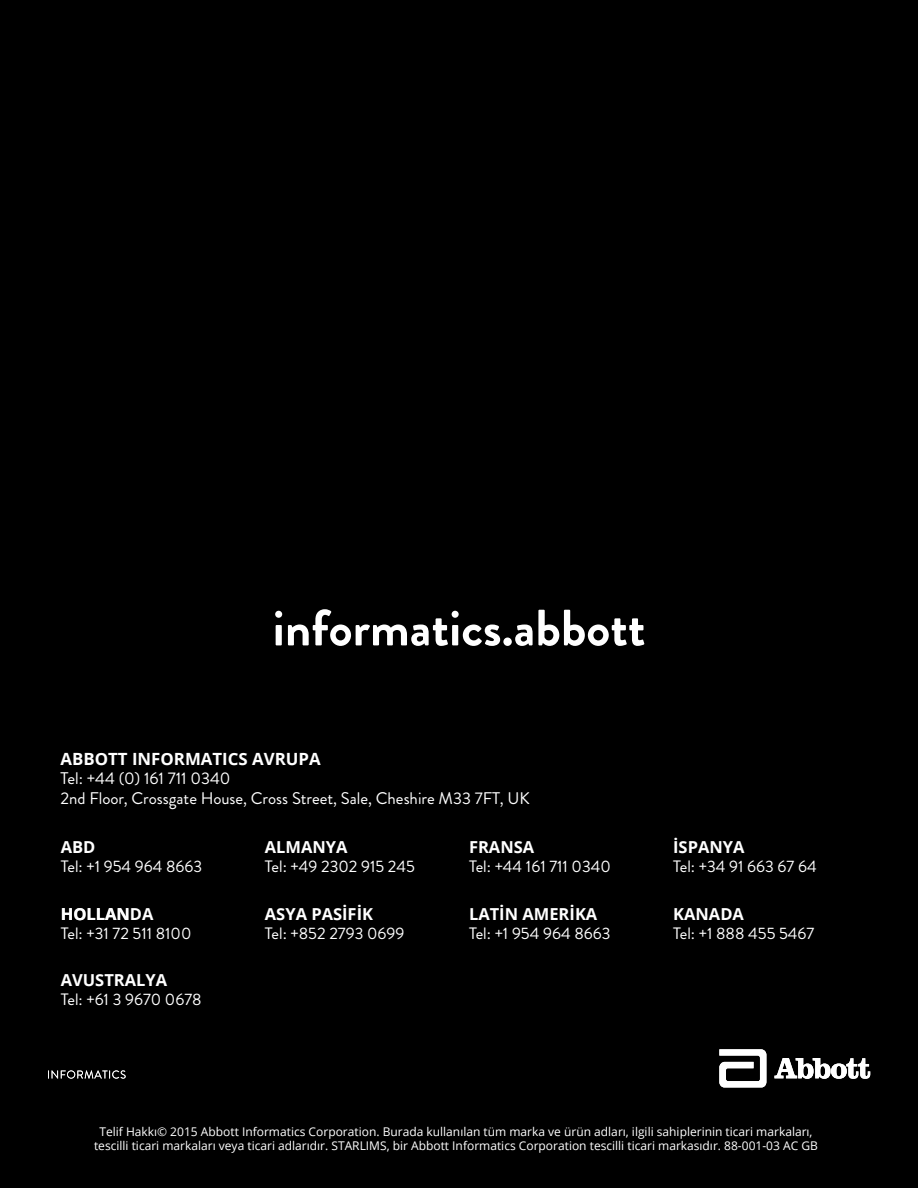
<style>
.page{position:relative;width:918px;height:1188px;background:#000}
.page>*{position:absolute;margin:0;border:0;box-sizing:border-box;transform-origin:0 0}
.t1{font:700 51px "Brandon Grotesque";color:#fff}
.t2{font:16.8px/20.1px "Brandon Grotesque";color:#fff}
.t3{font:700 16.8px "Open Sans";color:#fff}
.t4{font:16.5px "Brandon Grotesque";color:#fff}
.t5{font:700 16.5px "Open Sans";color:#fff}
.t6{font:12px/14.4px "Open Sans";color:#fff;text-align:center}
</style>
<div class="page">
<svg style="left:48px;top:1070px;width:78px;height:9px"></svg>
<svg style="left:719px;top:1049px;width:47px;height:39px"></svg>
<svg style="left:774px;top:1058px;width:96px;height:21px"></svg>
<h1 class="t1" style="left:273px;top:592px;width:374px">informatics.abbott</h1>
<h2 class="t3" style="left:61px;top:747px;width:262px">ABBOTT INFORMATICS AVRUPA</h2>
<h2 class="t2" style="left:61px;top:769px;width:471px">Tel: +44 (0) 161 711 0340<br>2nd Floor, Crossgate House, Cross Street, Sale, Cheshire M33 7FT, UK</h2>
<h3 class="t5" style="left:61px;top:835px;width:36px">ABD</h3>
<h3 class="t4" style="left:61px;top:855px;width:143px">Tel: +1 954 964 8663</h3>
<h3 class="t5" style="left:61px;top:902px;width:94px">HOLLANDA</h3>
<h3 class="t4" style="left:61px;top:922px;width:132px">Tel: +31 72 511 8100</h3>
<h3 class="t5" style="left:61px;top:968px;width:108px">AVUSTRALYA</h3>
<h3 class="t4" style="left:61px;top:988px;width:142px">Tel: +61 3 9670 0678</h3>
<h3 class="t5" style="left:265px;top:835px;width:84px">ALMANYA</h3>
<h3 class="t4" style="left:265px;top:855px;width:152px">Tel: +49 2302 915 245</h3>
<h3 class="t5" style="left:265px;top:902px;width:110px">ASYA PASİFİK</h3>
<h3 class="t4" style="left:265px;top:922px;width:141px">Tel: +852 2793 0699</h3>
<h3 class="t5" style="left:469px;top:835px;width:67px">FRANSA</h3>
<h3 class="t4" style="left:469px;top:855px;width:143px">Tel: +44 161 711 0340</h3>
<h3 class="t5" style="left:469px;top:902px;width:130px">LATİN AMERİKA</h3>
<h3 class="t4" style="left:469px;top:922px;width:143px">Tel: +1 954 964 8663</h3>
<h3 class="t5" style="left:673px;top:835px;width:73px">İSPANYA</h3>
<h3 class="t4" style="left:673px;top:855px;width:145px">Tel: +34 91 663 67 64</h3>
<h3 class="t5" style="left:673px;top:902px;width:72px">KANADA</h3>
<h3 class="t4" style="left:673px;top:922px;width:143px">Tel: +1 888 455 5467</h3>
<p class="t6" style="left:94px;top:1124px;width:725px">Telif Hakkı© 2015 Abbott Informatics Corporation. Burada kullanılan tüm marka ve ürün adları, ilgili sahiplerinin ticari markaları, tescilli ticari markaları veya ticari adlarıdır. STARLIMS, bir Abbott Informatics Corporation tescilli ticari markasıdır. 88-001-03 AC GB</p>
</div>
